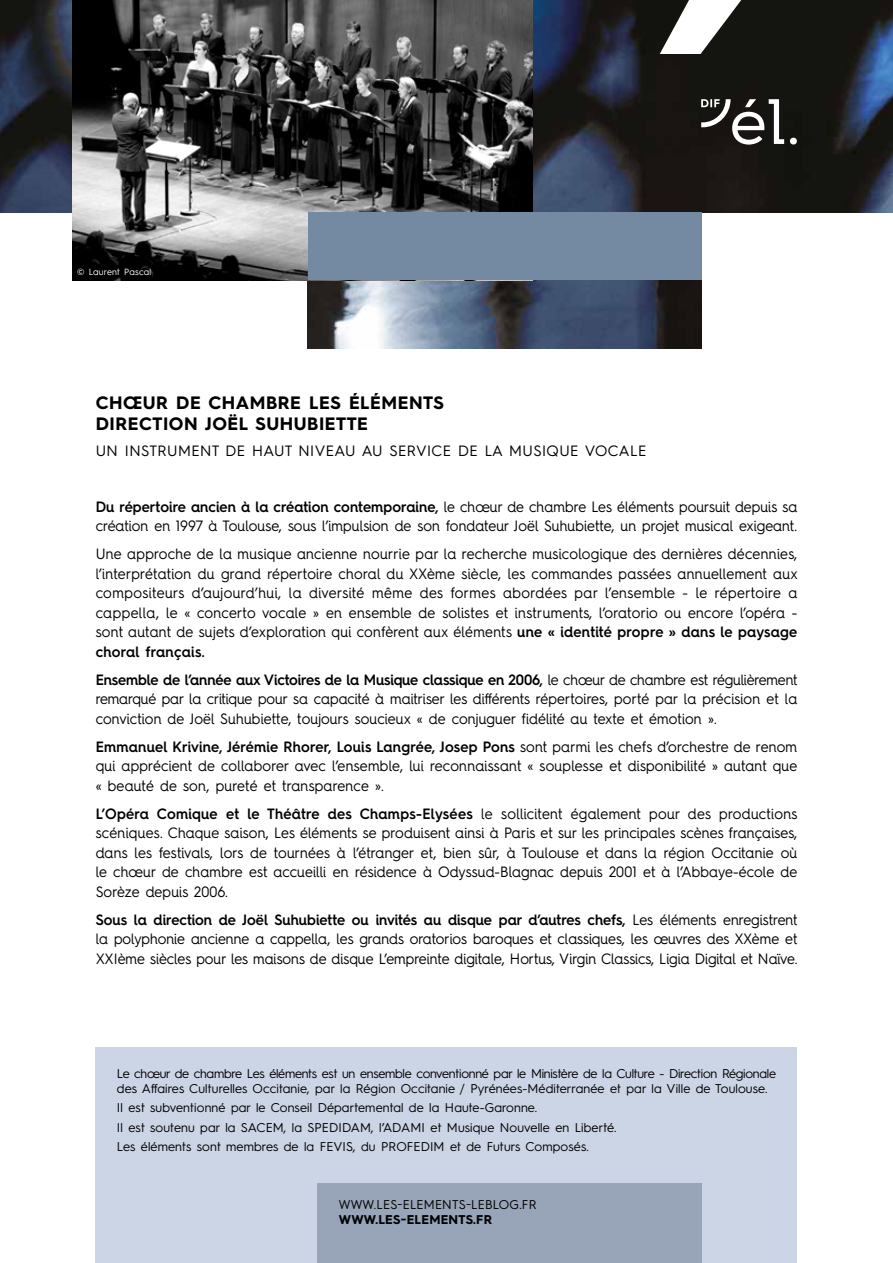
<style>
.page{position:relative;width:893px;height:1263px;background:#fff}
.page>*{position:absolute;margin:0;border:0;box-sizing:border-box;transform-origin:0 0}
.t1{font:700 18px/21px "Hurme Geometric Sans 3";letter-spacing:.03em;color:#000}
.t2{font:15px/19.5px "Hurme Geometric Sans 4";letter-spacing:.005em;color:#000;text-align:justify;scale:.95 1}
.t3{font:15px "Hurme Geometric Sans 3";letter-spacing:.03em;color:#000}
.t4{font:12.75px/19.2px "Hurme Geometric Sans 3";letter-spacing:.01em;color:#000}
.t5{font:12.75px/15px "Hurme Geometric Sans 3";letter-spacing:-.02em;color:#000}
.t6{font:700 12.75px "Hurme Geometric Sans 3";letter-spacing:.02em;color:#000}
.t7{font:9px "Hurme Geometric Sans 3";letter-spacing:.03em;color:#fff}
.s1{font-weight:600}
</style>
<div class="page">
<img style="left:308px;top:280px;width:393px;height:68px">
<div style="left:96px;top:1047px;width:701px;height:216px;background:#ccd5e6"></div>
<div style="left:318px;top:1183px;width:384px;height:80px;background:#98a4b8"></div>
<img style="left:0;top:0;width:893px;height:213px">
<svg style="left:701px;top:99px;width:96px;height:47px"></svg>
<svg style="left:660px;top:0;width:81px;height:54px"></svg>
<img style="left:73px;top:0;width:459px;height:280px">
<div style="left:308px;top:213px;width:393px;height:67px;background:#748aa2"></div>
<p class="t7" style="left:77px;top:266px;width:76px">© Laurent Pascal</p>
<p class="t1" style="left:96px;top:391px;width:350px">CHŒUR DE CHAMBRE LES ÉLÉMENTS<br>DIRECTION JOËL SUHUBIETTE</p>
<p class="t3" style="left:96px;top:440px;width:552px">UN INSTRUMENT DE HAUT NIVEAU AU SERVICE DE LA MUSIQUE VOCALE</p>
<p class="t2" style="left:96px;top:496px;width:740px"><span class="s1">Du répertoire ancien à la création contemporaine,</span> le chœur de chambre Les éléments poursuit depuis sa création en 1997 à Toulouse, sous l’impulsion de son fondateur Joël Suhubiette, un projet musical exigeant.</p>
<p class="t2" style="left:96px;top:544px;width:740px">Une approche de la musique ancienne nourrie par la recherche musicologique des dernières décennies, l’interprétation du grand répertoire choral du XXème siècle, les commandes passées annuellement aux compositeurs d’aujourd’hui, la diversité même des formes abordées par l’ensemble - le répertoire a cappella, le « concerto vocale » en ensemble de solistes et instruments, l’oratorio ou encore l’opéra - sont autant de sujets d’exploration qui confèrent aux éléments <span class="s1">une « identité propre » dans le paysage choral français.</span></p>
<p class="t2" style="left:96px;top:669px;width:740px"><span class="s1">Ensemble de l’année aux Victoires de la Musique classique en 2006,</span> le chœur de chambre est régulièrement remarqué par la critique pour sa capacité à maitriser les différents répertoires, porté par la précision et la conviction de Joël Suhubiette, toujours soucieux « de conjuguer fidélité au texte et émotion ».</p>
<p class="t2" style="left:96px;top:736px;width:740px"><span class="s1">Emmanuel Krivine, Jérémie Rhorer, Louis Langrée, Josep Pons</span> sont parmi les chefs d’orchestre de renom qui apprécient de collaborer avec l’ensemble, lui reconnaissant « souplesse et disponibilité » autant que « beauté de son, pureté et transparence ».</p>
<p class="t2" style="left:96px;top:803px;width:740px"><span class="s1">L’Opéra Comique et le Théâtre des Champs-Elysées</span> le sollicitent également pour des productions scéniques. Chaque saison, Les éléments se produisent ainsi à Paris et sur les principales scènes françaises, dans les festivals, lors de tournées à l’étranger et, bien sûr, à Toulouse et dans la région Occitanie où le chœur de chambre est accueilli en résidence à Odyssud-Blagnac depuis 2001 et à l’Abbaye-école de Sorèze depuis 2006.</p>
<p class="t2" style="left:96px;top:909px;width:740px"><span class="s1">Sous la direction de Joël Suhubiette ou invités au disque par d’autres chefs,</span> Les éléments enregistrent la polyphonie ancienne a cappella, les grands oratorios baroques et classiques, les œuvres des XXème et XXIème siècles pour les maisons de disque L’empreinte digitale, Hortus, Virgin Classics, Ligia Digital et Naïve.</p>
<p class="t5" style="left:117px;top:1065px;width:661px">Le chœur de chambre Les éléments est un ensemble conventionné par le Ministère de la Culture - Direction Régionale des Affaires Culturelles Occitanie, par la Région Occitanie / Pyrénées-Méditerranée et par la Ville de Toulouse.</p>
<p class="t4" style="left:117px;top:1097px;width:501px">Il est subventionné par le Conseil Départemental de la Haute-Garonne.<br>Il est soutenu par la SACEM, la SPEDIDAM, l’ADAMI et Musique Nouvelle en Liberté.<br>Les éléments sont membres de la FEVIS, du PROFEDIM et de Futurs Composés.</p>
<p class="t4" style="left:339px;top:1194px;width:199px">WWW.LES-ELEMENTS-LEBLOG.FR</p>
<p class="t6" style="left:339px;top:1211px;width:155px">WWW.LES-ELEMENTS.FR</p>
</div>
